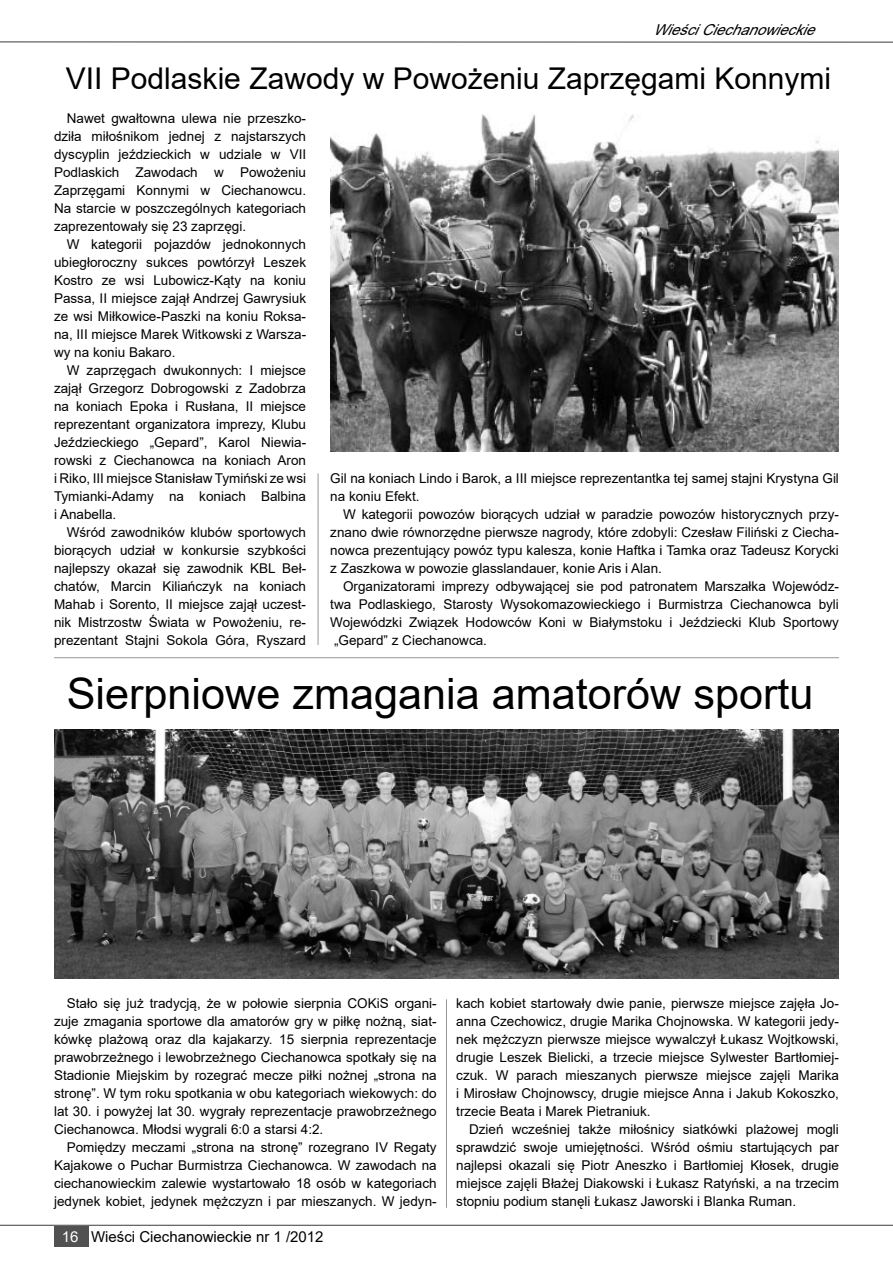
<style>
.page{position:relative;width:893px;height:1263px;background:#fff}
.page>*{position:absolute;margin:0;border:0;box-sizing:border-box;transform-origin:0 0}
.t1{font:43.2px "Arial";color:#000}
.t2{font:30px "Arial";color:#000}
.t3{font:15px "Arial";color:#000}
.t4{font:italic 15px "Arial";color:#000}
.t5{font:13.5px/18px "Arial";color:#000;text-align:justify}
.s1{color:#fff}
</style>
<div class="page">
<div style="left:54px;top:1226px;width:34px;height:20px;background:#515151"></div>
<svg style="left:0;top:41px;width:893px;height:2px;background:#9c9c9c"></svg>
<hr style="left:0;top:1225px;width:893px;height:1px;background:#515151">
<img style="left:330px;top:114px;width:508px;height:338px">
<img style="left:54px;top:729px;width:785px;height:250px">
<hr style="left:318px;top:473px;width:1px;height:172px;background:#94989b">
<hr style="left:446px;top:999px;width:1px;height:209px;background:#94989b">
<hr style="left:54px;top:657px;width:785px;height:1px;background:#94989b">
<p class="t4" style="left:653px;top:20px;width:172px">WieściCiechanowieckie</p>
<h2 class="t2" style="left:66px;top:57px;width:767px">VII Podlaskie Zawody w Powożeniu Zaprzęgami Konnymi</h2>
<p class="t5" style="left:54px;top:109px;width:254px;text-indent:13px">Nawet gwałtowna ulewa nie przeszko&shy;dziła miłośnikom jednej z najstarszych dyscyplin jeździeckich w udziale w VII Podlaskich Zawodach w Powożeniu Zaprzęgami Konnymi w Ciechanowcu.<br>Na starcie w poszczególnych kategoriach zaprezentowały się 23 zaprzęgi.</p>
<p class="t5" style="left:54px;top:235px;width:254px;text-indent:13px">W kategorii pojazdów jednokonnych ubiegłoroczny sukces powtórzył Leszek Kostro ze wsi Lubowicz-Kąty na koniu Passa, II miejsce zajął Andrzej Gawrysiuk ze wsi Miłkowice-Paszki na koniu Roksa&shy;na, III miejsce Marek Witkowski z Warsza&shy;wy na koniu Bakaro.</p>
<p class="t5" style="left:54px;top:361px;width:254px;text-indent:13px">W zaprzęgach dwukonnych: I miejsce zajął Grzegorz Dobrogowski z Zadobrza na koniach Epoka i Rusłana, II miejsce reprezentant organizatora imprezy, Klubu Jeździeckiego „Gepard”, Karol Niewia&shy;rowski z Ciechanowca na koniach Aron i Riko, III miejsce Stanisław Tymiński ze wsi Tymianki-Adamy na koniach Balbina i Anabella.</p>
<p class="t5" style="left:54px;top:523px;width:254px;text-indent:13px">Wśród zawodników klubów sportowych biorących udział w konkursie szybkości najlepszy okazał się zawodnik KBL Beł&shy;chatów, Marcin Kiliańczyk na koniach Mahab i Sorento, II miejsce zajął uczest&shy;nik Mistrzostw Świata w Powożeniu, re&shy;prezentant Stajni Sokola Góra, Ryszard</p>
<p class="t5" style="left:330px;top:469px;width:510px">Gil na koniach Lindo i Barok, a III miejsce reprezentantka tej samej stajni Krystyna Gil na koniu Efekt.</p>
<p class="t5" style="left:330px;top:505px;width:510px;text-indent:13px">W kategorii powozów biorących udział w paradzie powozów historycznych przy&shy;znano dwie równorzędne pierwsze nagrody, które zdobyli: Czesław Filiński z Ciecha&shy;nowca prezentujący powóz typu kalesza, konie Haftka i Tamka oraz Tadeusz Korycki z Zaszkowa w powozie glasslandauer, konie Aris i Alan.</p>
<p class="t5" style="left:330px;top:577px;width:510px;text-indent:13px">Organizatorami imprezy odbywającej sie pod patronatem Marszałka Wojewódz&shy;twa Podlaskiego, Starosty Wysokomazowieckiego i Burmistrza Ciechanowca byli Wojewódzki Związek Hodowców Koni w Białymstoku i Jeździecki Klub Sportowy „Gepard” z Ciechanowca.</p>
<h1 class="t1" style="left:67px;top:664px;width:748px">Sierpniowe zmagania amatorów sportu</h1>
<p class="t5" style="left:54px;top:994px;width:384px;text-indent:13px">Stało się już tradycją, że w połowie sierpnia COKiS organi&shy;zuje zmagania sportowe dla amatorów gry w piłkę nożną, siat&shy;kówkę plażową oraz dla kajakarzy. 15 sierpnia reprezentacje prawobrzeżnego i lewobrzeżnego Ciechanowca spotkały się na Stadionie Miejskim by rozegrać mecze piłki nożnej „strona na stronę”. W tym roku spotkania w obu kategoriach wiekowych: do lat 30. i powyżej lat 30. wygrały reprezentacje prawobrzeżnego Ciechanowca. Młodsi wygrali 6:0 a starsi 4:2.</p>
<p class="t5" style="left:54px;top:1138px;width:384px;text-indent:13px">Pomiędzy meczami „strona na stronę” rozegrano IV Regaty Kajakowe o Puchar Burmistrza Ciechanowca. W zawodach na ciechanowieckim zalewie wystartowało 18 osób w kategoriach jedynek kobiet, jedynek mężczyzn i par mieszanych. W jedyn-</p>
<p class="t3" style="left:62px;top:1226px;width:263px"><span class="s1">16</span> Wieści Ciechanowieckie nr 1 /2012</p>
<p class="t5" style="left:456px;top:994px;width:384px">kach kobiet startowały dwie panie, pierwsze miejsce zajęła Jo&shy;anna Czechowicz, drugie Marika Chojnowska. W kategorii jedy&shy;nek mężczyzn pierwsze miejsce wywalczył Łukasz Wojtkowski, drugie Leszek Bielicki, a trzecie miejsce Sylwester Bartłomiej&shy;czuk. W parach mieszanych pierwsze miejsce zajęli Marika i Mirosław Chojnowscy, drugie miejsce Anna i Jakub Kokoszko, trzecie Beata i Marek Pietraniuk.</p>
<p class="t5" style="left:456px;top:1120px;width:384px;text-indent:13px">Dzień wcześniej także miłośnicy siatkówki plażowej mogli sprawdzić swoje umiejętności. Wśród ośmiu startujących par najlepsi okazali się Piotr Aneszko i Bartłomiej Kłosek, drugie miejsce zajęli Błażej Diakowski i Łukasz Ratyński, a na trzecim stopniu podium stanęli Łukasz Jaworski i Blanka Ruman.</p>
</div>
